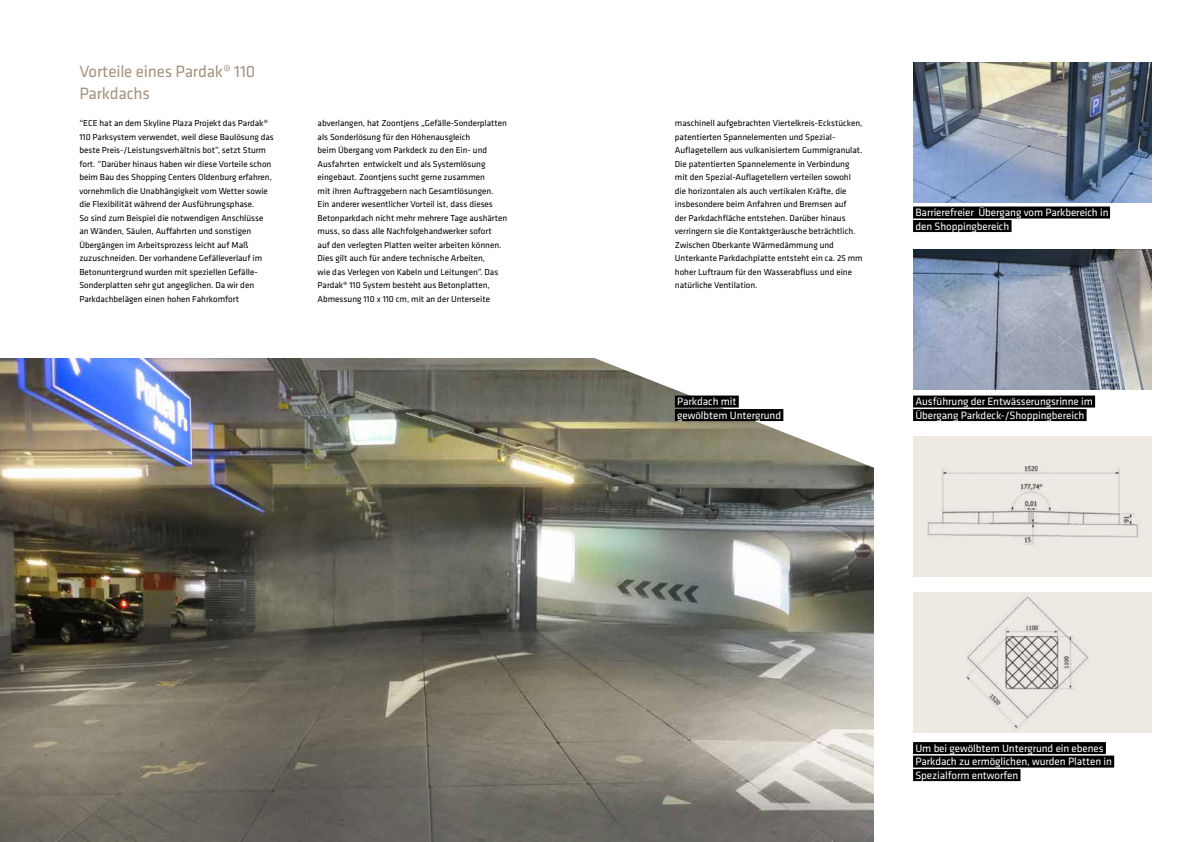
<style>
.page{position:relative;width:1191px;height:842px;background:#fff}
.page>*{position:absolute;margin:0;border:0;box-sizing:border-box;transform-origin:0 0}
.t1{font:17px/22.5px "Klavika Basic";letter-spacing:-.01em;color:#a5947e}
.t2{font:11px/13.5px "Klavika Basic";letter-spacing:-.005em;color:#fff}
.t3{font:9px/13.5px "Klavika Basic";color:#000}
</style>
<div class="page">
<img style="left:0;top:359px;width:873px;height:483px">
<svg style="left:278px;top:249px;width:874px;height:343px"></svg>
<div style="left:675px;top:396px;width:64px;height:12px;background:#000"></div>
<div style="left:675px;top:409px;width:108px;height:12px;background:#000"></div>
<img style="left:966px;top:591px;width:123px;height:1px">
<img style="left:913px;top:249px;width:238px;height:141px">
<div style="left:913px;top:396px;width:182px;height:12px;background:#000"></div>
<div style="left:913px;top:409px;width:173px;height:12px;background:#000"></div>
<img style="left:913px;top:62px;width:238px;height:141px">
<div style="left:913px;top:207px;width:197px;height:12px;background:#000"></div>
<div style="left:913px;top:220px;width:98px;height:12px;background:#000"></div>
<div style="left:913px;top:742px;width:193px;height:12px;background:#000"></div>
<div style="left:913px;top:756px;width:201px;height:12px;background:#000"></div>
<div style="left:913px;top:769px;width:107px;height:12px;background:#000"></div>
<div style="left:913px;top:592px;width:238px;height:141px;background:#eee9e3"></div>
<svg style="left:913px;top:437px;width:238px;height:140px;background:#eae5df"></svg>
<h1 class="t1" style="left:79px;top:59px;width:177px">Vorteile eines Pardak® 110<br>Parkdachs</h1>
<p class="t3" style="left:79px;top:116px;width:196px">“ECE hat an dem Skyline Plaza Projekt das Pardak® 110 Parksystem verwendet, weil diese Baulösung das beste Preis-/Leistungsverhältnis bot”, setzt Sturm fort. “Darüber hinaus haben wir diese Vorteile schon beim Bau des Shopping Centers Oldenburg erfahren, vornehmlich die Unabhängigkeit vom Wetter sowie die Flexibilität während der Ausführungsphase.<br>So sind zum Beispiel die notwendigen Anschlüsse an Wänden, Säulen, Auffahrten und sonstigen Übergängen im Arbeitsprozess leicht auf Maß zuzuschneiden. Der vorhandene Gefälleverlauf im Betonuntergrund wurden mit speziellen Gefälle-Sonderplatten sehr gut angeglichen. Da wir den Parkdachbelägen einen hohen Fahrkomfort</p>
<p class="t3" style="left:317px;top:116px;width:191px">abverlangen, hat Zoontjens „Gefälle-Sonderplatten als Sonderlösung für den Höhenausgleich<br>beim Übergang vom Parkdeck zu den Ein- und Ausfahrten entwickelt und als Systemlösung eingebaut. Zoontjens sucht gerne zusammen<br>mit ihren Auftraggebern nach Gesamtlösungen.<br>Ein anderer wesentlicher Vorteil ist, dass dieses Betonparkdach nicht mehr mehrere Tage aushärten muss, so dass alle Nachfolgehandwerker sofort<br>auf den verlegten Platten weiter arbeiten können.<br>Dies gilt auch für andere technische Arbeiten,<br>wie das Verlegen von Kabeln und Leitungen”. Das Pardak® 110 System besteht aus Betonplatten, Abmessung 110 x 110 cm, mit an der Unterseite</p>
<p class="t3" style="left:675px;top:116px;width:189px">maschinell aufgebrachten Viertelkreis-Eckstücken, patentierten Spannelementen und Spezial-Auflagetellern aus vulkanisiertem Gummigranulat.<br>Die patentierten Spannelemente in Verbindung mit den Spezial-Auflagetellern verteilen sowohl die horizontalen als auch vertikalen Kräfte, die insbesondere beim Anfahren und Bremsen auf<br>der Parkdachfläche entstehen. Darüber hinaus verringern sie die Kontaktgeräusche beträchtlich.<br>Zwischen Oberkante Wärmedämmung und Unterkante Parkdachplatte entsteht ein ca. 25 mm hoher Luftraum für den Wasserabfluss und eine natürliche Ventilation.</p>
<p class="t2" style="left:677px;top:394px;width:105px">Parkdach mit gewölbtem Untergrund</p>
<p class="t2" style="left:915px;top:205px;width:195px">Barrierefreier Übergang vom Parkbereich in den Shoppingbereich</p>
<p class="t2" style="left:915px;top:394px;width:179px">Ausführung der Entwässerungsrinne im<br>Übergang Parkdeck-/Shoppingbereich</p>
<p class="t2" style="left:915px;top:741px;width:198px">Um bei gewölbtem Untergrund ein ebenes<br>Parkdach zu ermöglichen, wurden Platten in<br>Spezialform entworfen</p>
</div>
